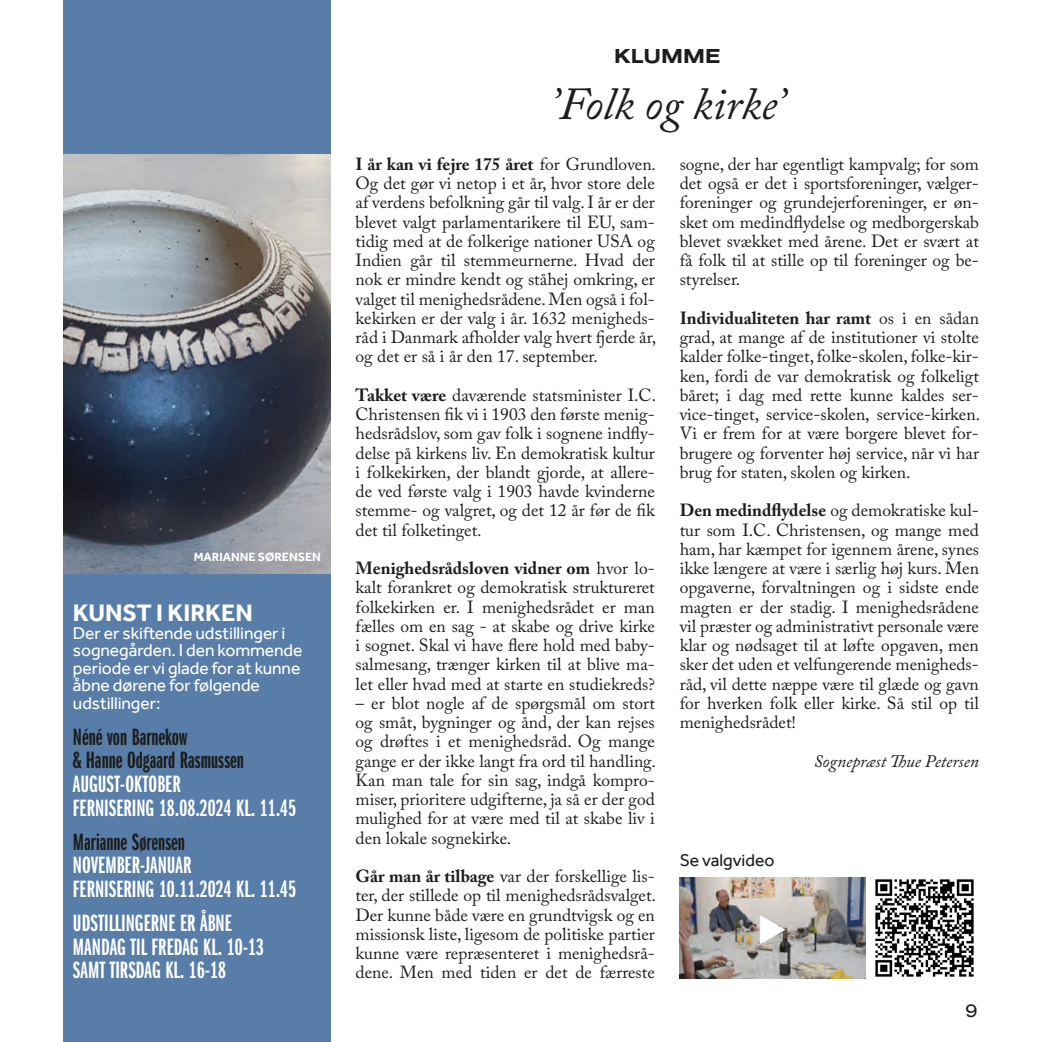
<style>
.page{position:relative;width:1042px;height:1042px;background:#fff}
.page>*{position:absolute;margin:0;border:0;box-sizing:border-box;transform-origin:0 0}
.t1{font:italic 45.5px "Adobe Caslon Pro";color:#1d1d1b}
.t2{font:24.5px "Franklin Gothic URW Ext Com D Dem";color:#fff}
.t3{font:24.5px "Franklin Gothic URW Ext Com D Dem";color:#1d1d1b}
.t4{font:700 24.5px "Effra";color:#fff}
.t5{font:700 21px "Nimbus San Ext";color:#1d1d1b}
.t6{font:19.25px "Nimbus San Ext";color:#1d1d1b}
.t7{font:17.5px/19.2px "Adobe Caslon Pro";color:#1d1d1b;text-align:justify}
.t8{font:17.5px/17.5px "Effra";letter-spacing:-.005em;color:#fff}
.t9{font:italic 17.5px "Adobe Caslon Pro";color:#1d1d1b}
.t10{font:17.5px "Effra";color:#1d1d1b}
.t11{font:700 12.25px "Effra";color:#fff}
.s1{font-weight:700}
</style>
<div class="page">
<div style="left:63px;top:0;width:268px;height:1042px;background:#577da8"></div>
<img style="left:875px;top:879px;width:99px;height:98px">
<img style="left:63px;top:154px;width:268px;height:419px">
<img style="left:680px;top:877px;width:185px;height:102px">
<svg style="left:760px;top:914px;width:25px;height:29px"></svg>
<p class="t11" style="left:194px;top:550px;width:128px">MARIANNE SØRENSEN</p>
<p class="t4" style="left:73px;top:598px;width:181px">KUNST I KIRKEN</p>
<p class="t8" style="left:73px;top:624px;width:231px">Der er skiftende udstillinger i sognegården. I den kommende periode er vi glade for at kunne åbne dørene for følgende udstillinger:</p>
<p class="t3" style="left:73px;top:723px;width:116px">Néné von Barnekow</p>
<p class="t3" style="left:73px;top:747px;width:173px">&amp; Hanne Odgaard Rasmussen</p>
<p class="t2" style="left:73px;top:771px;width:109px">AUGUST-OKTOBER</p>
<p class="t2" style="left:73px;top:794px;width:225px">FERNISERING 18.08.2024 KL. 11.45</p>
<p class="t3" style="left:73px;top:828px;width:114px">Marianne Sørensen</p>
<p class="t2" style="left:73px;top:852px;width:120px">NOVEMBER-JANUAR</p>
<p class="t2" style="left:73px;top:876px;width:225px">FERNISERING 10.11.2024 KL. 11.45</p>
<p class="t2" style="left:73px;top:910px;width:160px">UDSTILLINGERNE ER ÅBNE</p>
<p class="t2" style="left:73px;top:933px;width:193px">MANDAG TIL FREDAG KL. 10-13</p>
<p class="t2" style="left:73px;top:957px;width:155px">SAMT TIRSDAG KL. 16-18</p>
<p class="t5" style="left:614px;top:42px;width:108px">KLUMME</p>
<p class="t1" style="left:551px;top:76px;width:236px">’Folk og kirke’</p>
<p class="t7" style="left:356px;top:154px;width:302px"><span class="s1">I år kan vi fejre 175 året</span> for Grundloven.<br>Og det gør vi netop i et år, hvor store dele af verdens befolkning går til valg. I år er der blevet valgt parlamentarikere til EU, sam&shy;tidig med at de folkerige nationer USA og Indien går til stemmeurnerne. Hvad der nok er mindre kendt og ståhej omkring, er valget til menighedsrådene. Men også i fol&shy;kekirken er der valg i år. 1632 menigheds&shy;råd i Danmark afholder valg hvert fjerde år, og det er så i år den 17. september.</p>
<p class="t7" style="left:356px;top:385px;width:302px"><span class="s1">Takket være</span> daværende statsminister I.C.<br>Christensen fik vi i 1903 den første menig&shy;hedsrådslov, som gav folk i sognene indfly&shy;delse på kirkens liv. En demokratisk kultur i folkekirken, der blandt gjorde, at allere&shy;de ved første valg i 1903 havde kvinderne stemme- og valgret, og det 12 år før de fik det til folketinget.</p>
<p class="t7" style="left:355px;top:558px;width:301px"><span class="s1">Menighedsrådsloven vidner om</span> hvor lo&shy;kalt forankret og demokratisk struktureret folkekirken er. I menighedsrådet er man fælles om en sag - at skabe og drive kirke i sognet. Skal vi have flere hold med baby&shy;salmesang, trænger kirken til at blive ma&shy;let eller hvad med at starte en studiekreds?</p>
<p class="t7" style="left:355px;top:693px;width:302px">– er blot nogle af de spørgsmål om stort og småt, bygninger og ånd, der kan rejses og drøftes i et menighedsråd. Og mange gange er der ikke langt fra ord til handling.<br>Kan man tale for sin sag, indgå kompro&shy;miser, prioritere udgifterne, ja så er der god mulighed for at være med til at skabe liv i den lokale sognekirke.</p>
<p class="t7" style="left:355px;top:866px;width:302px;text-align:left"><span class="s1">Går man år tilbage</span> var der forskellige lis&shy;ter, der stillede op til menighedsrådsvalget.<br>Der kunne både være en grundtvigsk og en missionsk liste, ligesom de politiske partier kunne være repræsenteret i menighedsrå&shy;dene. Men med tiden er det de færreste</p>
<p class="t7" style="left:680px;top:154px;width:301px">sogne, der har egentligt kampvalg; for som det også er det i sportsforeninger, vælger&shy;foreninger og grundejerforeninger, er øn&shy;sket om medindflydelse og medborgerskab blevet svækket med årene. Det er svært at få folk til at stille op til foreninger og be&shy;styrelser.</p>
<p class="t7" style="left:680px;top:308px;width:302px"><span class="s1">Individualiteten har ramt</span> os i en sådan grad, at mange af de institutioner vi stolte kalder folke-tinget, folke-skolen, folke-kir&shy;ken, fordi de var demokratisk og folkeligt båret; i dag med rette kunne kaldes ser&shy;vice-tinget, service-skolen, service-kirken.<br>Vi er frem for at være borgere blevet for&shy;brugere og forventer høj service, når vi har brug for staten, skolen og kirken.</p>
<p class="t7" style="left:680px;top:501px;width:301px"><span class="s1">Den medindflydelse</span> og demokratiske kul&shy;tur som I.C. Christensen, og mange med ham, har kæmpet for igennem årene, synes ikke længere at være i særlig høj kurs. Men opgaverne, forvaltningen og i sidste ende magten er der stadig. I menighedsrådene vil præster og administrativt personale være klar og nødsaget til at løfte opgaven, men sker det uden et velfungerende menigheds&shy;råd, vil dette næppe være til glæde og gavn for hverken folk eller kirke. Så stil op til menighedsrådet!</p>
<p class="t9" style="left:813px;top:750px;width:167px">Sognepræst Thue Petersen</p>
<p class="t10" style="left:680px;top:849px;width:96px">Se valgvideo</p>
<p class="t6" style="left:965px;top:997px;width:14px">9</p>
</div>
